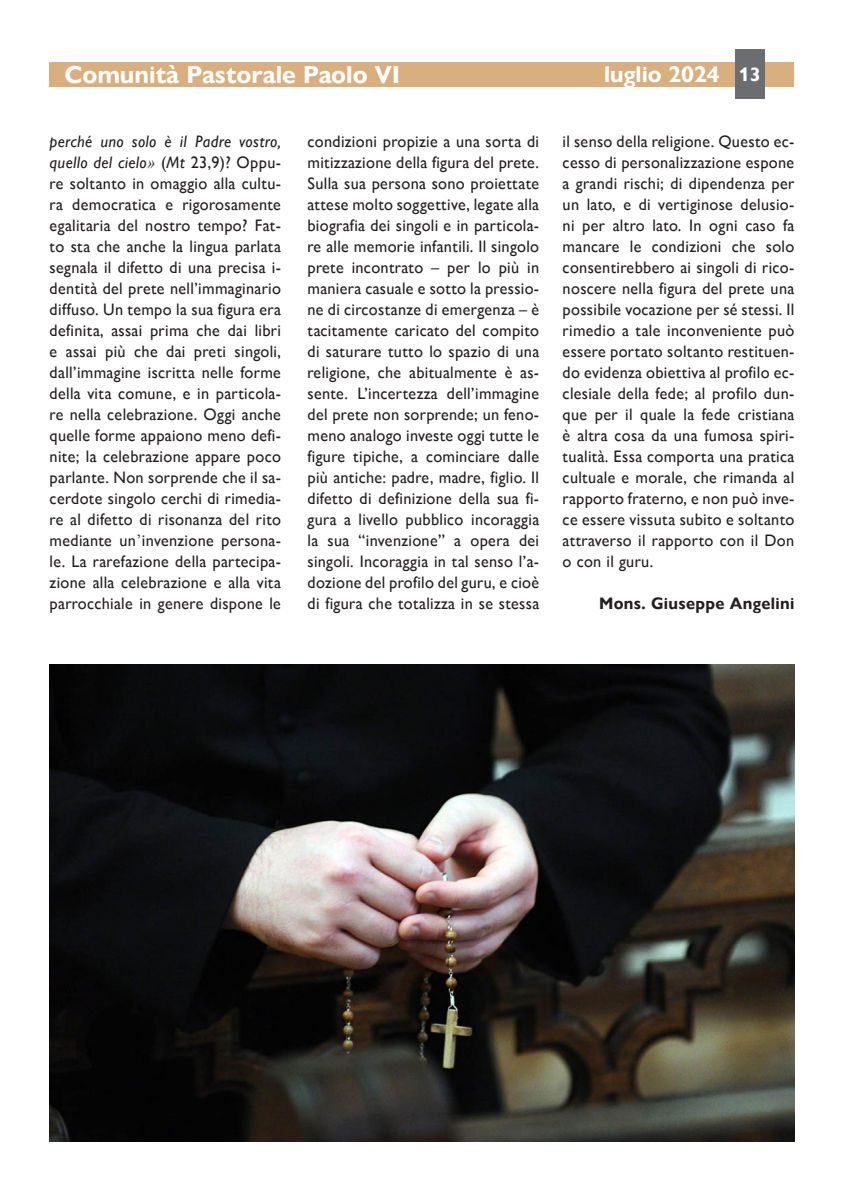
<style>
.page{position:relative;width:844px;height:1191px;background:#fff}
.page>*{position:absolute;margin:0;border:0;box-sizing:border-box;transform-origin:0 0}
.t1{font:700 24.5px "Gill Sans Nova";color:#fff}
.t2{font:700 22.75px "Gill Sans Nova";color:#fff}
._0_Occhiello{font:16.62px/21px "Gill Sans Nova";letter-spacing:.02em;color:#231f20;text-align:justify}
._0_Occhiello-2{font:700 16.62px "Gill Sans Nova";letter-spacing:.02em;color:#231f20}
.s1{font-size:19.25px}
.s2{font-style:italic}
.s3{font-family:"Times New Roman";font-style:italic}
.s4{font-family:"Times New Roman"}
</style>
<div class="page">
<div style="left:50px;top:62px;width:744px;height:25px;background:#d9af7d"></div>
<div style="left:734px;top:50px;width:30px;height:49px;background:#6c6d70"></div>
<img style="left:50px;top:664px;width:744px;height:477px">
<h1 class="t1" style="left:64px;top:60px;width:337px">Comunità Pastorale Paolo VI</h1>
<h2 class="t2" style="left:604px;top:60px;width:158px">luglio 2024 <span class="s1">13</span></h2>
<p class="_0_Occhiello" style="left:50px;top:130px;width:233px"><span class="s2">perché uno solo è il Padre vostro, quello del cielo</span><span class="s3">»</span> (<span class="s2">Mt</span> 23,9)? Oppu&shy;re soltanto in omaggio alla cultu&shy;ra democratica e rigorosamente egalitaria del nostro tempo? Fat&shy;to sta che anche la lingua parlata segnala il difetto di una precisa i&shy;dentità del prete nell’immaginario diffuso. Un tempo la sua figura era definita, assai prima che dai libri e assai più che dai preti singoli, dall’immagine iscritta nelle forme della vita comune, e in particola&shy;re nella celebrazione. Oggi anche quelle forme appaiono meno defi&shy;nite; la celebrazione appare poco parlante. Non sorprende che il sa&shy;cerdote singolo cerchi di rimedia&shy;re al difetto di risonanza del rito mediante un<span class="s4">’</span>invenzione persona&shy;le. La rarefazione della partecipa&shy;zione alla celebrazione e alla vita parrocchiale in genere dispone le</p>
<p class="_0_Occhiello" style="left:307px;top:130px;width:233px">condizioni propizie a una sorta di mitizzazione della figura del prete.<br>Sulla sua persona sono proiettate attese molto soggettive, legate alla biografia dei singoli e in particola&shy;re alle memorie infantili. Il singolo prete incontrato – per lo più in maniera casuale e sotto la pressio&shy;ne di circostanze di emergenza – è tacitamente caricato del compito di saturare tutto lo spazio di una religione, che abitualmente è as&shy;sente. L’incertezza dell’immagine del prete non sorprende; un feno&shy;meno analogo investe oggi tutte le figure tipiche, a cominciare dalle più antiche: padre, madre, figlio. Il difetto di definizione della sua fi&shy;gura a livello pubblico incoraggia la sua “invenzione” a opera dei singoli. Incoraggia in tal senso l’a&shy;dozione del profilo del guru, e cioè di figura che totalizza in se stessa</p>
<p class="_0_Occhiello" style="left:562px;top:130px;width:233px">il senso della religione. Questo ec&shy;cesso di personalizzazione espone a grandi rischi; di dipendenza per un lato, e di vertiginose delusio&shy;ni per altro lato. In ogni caso fa mancare le condizioni che solo consentirebbero ai singoli di rico&shy;noscere nella figura del prete una possibile vocazione per sé stessi. Il rimedio a tale inconveniente può essere portato soltanto restituen&shy;do evidenza obiettiva al profilo ec&shy;clesiale della fede; al profilo dun&shy;que per il quale la fede cristiana è altra cosa da una fumosa spiri&shy;tualità. Essa comporta una pratica cultuale e morale, che rimanda al rapporto fraterno, e non può inve&shy;ce essere vissuta subito e soltanto attraverso il rapporto con il Don o con il guru.</p>
<p class="_0_Occhiello-2" style="left:599px;top:593px;width:197px">Mons. Giuseppe Angelini</p>
</div>
